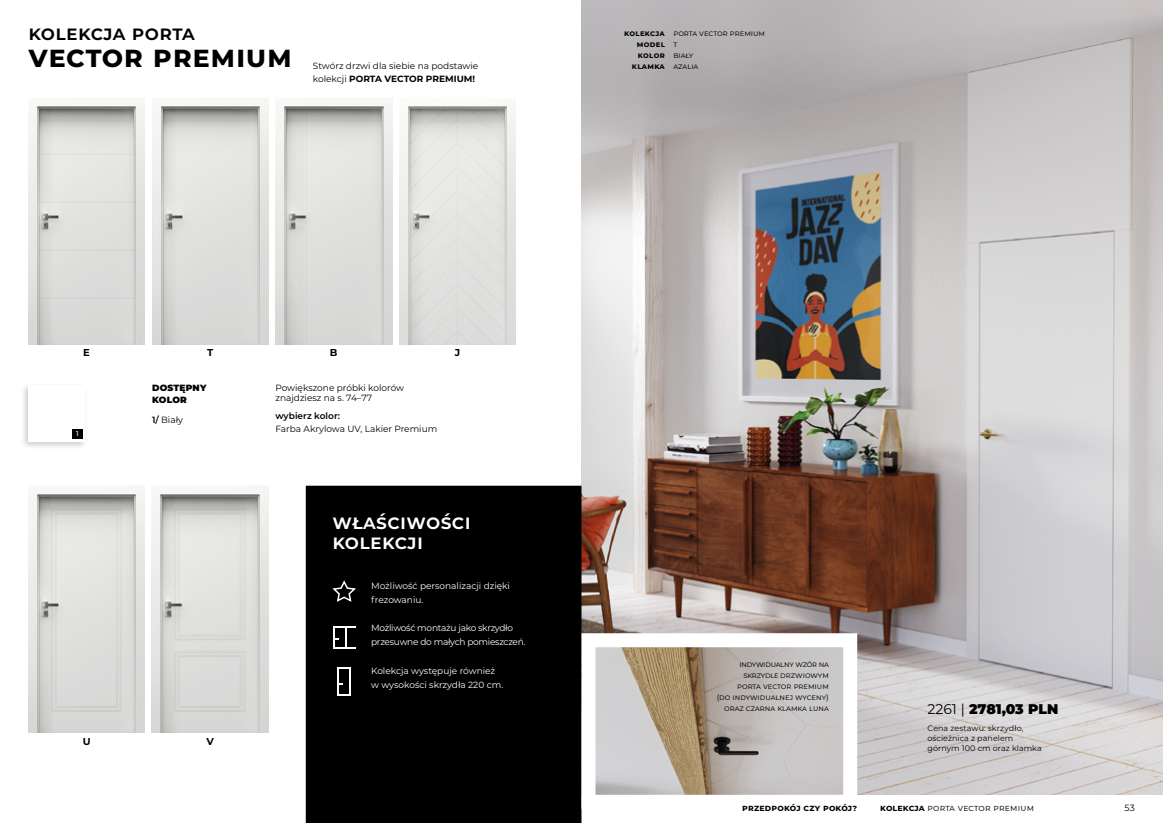
<style>
.page{position:relative;width:1163px;height:823px;background:#fff}
.page>*{position:absolute;margin:0;border:0;box-sizing:border-box;transform-origin:0 0}
.t1{font:700 30px "Montserrat";letter-spacing:.02em;color:#000}
.t2{font:600 20px/20px "Montserrat";letter-spacing:.02em;color:#fff}
.t3{font:600 20px "Montserrat";letter-spacing:.02em;color:#000}
.t4{font:900 14px "Montserrat";letter-spacing:-.005em;color:#000}
.t5{font:700 10px "Montserrat";color:#000}
.t6{font:9px/10px "Montserrat";color:#000}
.t7{font:9px/14px "Montserrat";letter-spacing:-.02em;color:#fff}
.t8{font:9px/14px "Montserrat";color:#fff}
.t9{font:9px "Montserrat";letter-spacing:.02em;color:#000}
.t10{font:700 9px "Montserrat";letter-spacing:.02em;color:#000}
.t11{font:900 9px/12px "Montserrat";letter-spacing:.02em;color:#000}
.t12{font:600 9px "Montserrat";letter-spacing:-.005em;color:#000}
.t13{font:8px/11px "Montserrat";color:#000}
.t14{font:700 8px/11px "Montserrat";letter-spacing:.04em;color:#000;text-align:right}
.t15{font:500 7px "Montserrat";color:#fff}
.s1{font-weight:700}
.s2{font-weight:600}
.s3{font-weight:400}
</style>
<div class="page">
<img style="left:581px;top:0;width:581px;height:794px">
<div style="left:306px;top:485px;width:275px;height:337px;background:#000"></div>
<img style="left:28px;top:98px;width:117px;height:246px">
<img style="left:28px;top:486px;width:117px;height:246px">
<img style="left:152px;top:98px;width:116px;height:246px">
<img style="left:152px;top:486px;width:116px;height:246px">
<img style="left:275px;top:98px;width:117px;height:246px">
<img style="left:399px;top:106px;width:116px;height:238px">
<svg style="left:331px;top:579px;width:26px;height:24px"></svg>
<hr style="left:333px;top:625px;width:2px;height:23px;background:#fff">
<hr style="left:345px;top:625px;width:2px;height:23px;background:#fff">
<hr style="left:333px;top:625px;width:23px;height:2px;background:#fff">
<hr style="left:333px;top:646px;width:23px;height:2px;background:#fff">
<hr style="left:337px;top:667px;width:2px;height:28px;background:#fff">
<hr style="left:349px;top:667px;width:2px;height:28px;background:#fff">
<svg style="left:339px;top:693px;width:10px;height:2px"></svg>
<div style="left:20px;top:382px;width:67px;height:67px;background:#000;opacity:.2"></div>
<div style="left:28px;top:384px;width:57px;height:57px;background:#fff"></div>
<div style="left:72px;top:429px;width:10px;height:9px;background:#000"></div>
<img style="left:596px;top:648px;width:246px;height:145px">
<div style="left:581px;top:633px;width:276px;height:175px;border:14px solid #fff"></div>
<h2 class="t3" style="left:28px;top:19px;width:168px">kolekcja porta</h2>
<h1 class="t1" style="left:28px;top:35px;width:265px">vector premium</h1>
<p class="t6" style="left:313px;top:59px;width:167px;line-height:13px">Stwórz drzwi dla siebie na podstawie kolekcji <span class="s1">PORTA VECTOR PREMIUM!</span></p>
<p class="t14" style="left:624px;top:27px;width:42px">kol ekcja model kolor klamka</p>
<p class="t13" style="left:673px;top:27px;width:93px">porta vector premium t<br>biały<br>azalia</p>
<p class="t5" style="left:83px;top:345px;width:8px">E</p>
<p class="t5" style="left:330px;top:345px;width:9px">B</p>
<p class="t5" style="left:454px;top:345px;width:7px">J</p>
<p class="t5" style="left:207px;top:345px;width:8px">T</p>
<p class="t15" style="left:76px;top:428px;width:4px">1</p>
<p class="t5" style="left:83px;top:733px;width:9px">U</p>
<p class="t11" style="left:152px;top:381px;width:56px">DOSTĘPNY<br>KOLOR</p>
<p class="t6" style="left:152px;top:414px;width:33px"><span class="s2">1/</span> Biały</p>
<p class="t5" style="left:206px;top:733px;width:9px">V</p>
<p class="t6" style="left:275px;top:382px;width:130px">Powiększone próbki kolorów znajdziesz na s. 74–77</p>
<p class="t12" style="left:275px;top:409px;width:66px">wybierz kolor:</p>
<p class="t6" style="left:275px;top:423px;width:163px">Farba Akrylowa UV, Lakier Premium</p>
<h2 class="t2" style="left:332px;top:510px;width:140px">właściwości kolekcji</h2>
<p class="t8" style="left:371px;top:578px;width:140px">Możliwość personalizacji dzięki frezowaniu.</p>
<p class="t7" style="left:371px;top:620px;width:156px">Możliwość montażu jako skrzydło przesuwne do małych pomieszczeń.</p>
<p class="t7" style="left:371px;top:662px;width:134px">Kolekcja występuje również w wysokości skrzydła 220 cm.</p>
<p class="t13" style="left:716px;top:658px;width:114px;text-align:right">indywidualny wzór na skrzydle drzwiowym<br>porta vector premium<br>(do indywidualnej wyceny) oraz czarna klamka luna</p>
<h3 class="t4" style="left:927px;top:698px;width:132px"><span class="s3">2261 |</span> 2781,03 PLN</h3>
<p class="t13" style="left:927px;top:722px;width:116px;line-height:10px">Cena zestawu: skrzydło, ościeżnica z panelem górnym 100 cm oraz klamka</p>
<p class="t10" style="left:742px;top:800px;width:116px">przedpokój czy pokój?</p>
<p class="t9" style="left:880px;top:801px;width:155px"><span class="s1">kolekcja</span> porta vector premium</p>
<p class="t6" style="left:1124px;top:801px;width:12px">53</p>
</div>
